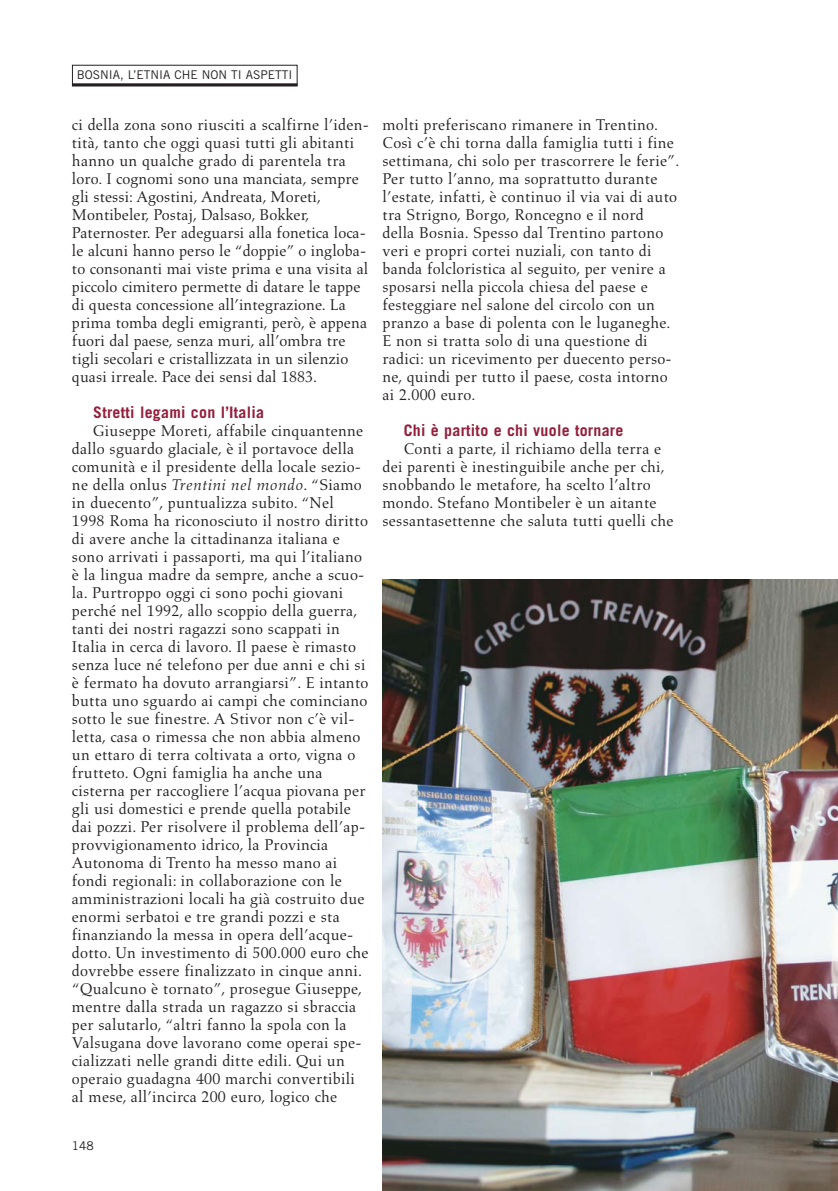
<style>
.page{position:relative;width:838px;height:1191px;background:#fff}
.page>*{position:absolute;margin:0;border:0;box-sizing:border-box;transform-origin:0 0}
.t1{font:15.9px/18px "Aldus";letter-spacing:.015em;color:#231f20}
.t2{font:700 15.9px "Trade Gothic";letter-spacing:.015em;color:#941e3b}
.t3{font:12px "Trade Gothic";color:#231f20}
.s1{font-style:italic}
</style>
<div class="page">
<div style="left:72px;top:65px;width:225px;height:21px;border:1px solid #231f20"></div>
<hr style="left:72px;top:83px;width:225px;height:3px;background:#231f20">
<img style="left:382px;top:579px;width:455px;height:611px">
<p class="t3" style="left:77px;top:70px;width:217px">BOSNIA, L’ETNIA CHE NON TI ASPETTI</p>
<p class="t1" style="left:72px;top:117px;width:298px">ci della zona sono riusciti a scalfirne l’iden&shy;tità, tanto che oggi quasi tutti gli abitanti hanno un qualche grado di parentela tra loro. I cognomi sono una manciata, sempre gli stessi: Agostini, Andreata, Moreti, Montibeler, Postaj, Dalsaso, Bokker, Paternoster. Per adeguarsi alla fonetica loca&shy;le alcuni hanno perso le “doppie” o ingloba&shy;to consonanti mai viste prima e una visita al piccolo cimitero permette di datare le tappe di questa concessione all’integrazione. La prima tomba degli emigranti, però, è appena fuori dal paese, senza muri, all’ombra tre tigli secolari e cristallizzata in un silenzio quasi irreale. Pace dei sensi dal 1883.</p>
<p class="t2" style="left:93px;top:406px;width:172px">Stretti legami con l’Italia</p>
<p class="t1" style="left:72px;top:423px;width:298px;text-indent:21px">Giuseppe Moreti, affabile cinquantenne dallo sguardo glaciale, è il portavoce della comunità e il presidente della locale sezio&shy;ne della onlus <span class="s1">Trentini nel mondo</span>. “Siamo in duecento”, puntualizza subito. “Nel 1998 Roma ha riconosciuto il nostro diritto di avere anche la cittadinanza italiana e sono arrivati i passaporti, ma qui l’italiano è la lingua madre da sempre, anche a scuo&shy;la. Purtroppo oggi ci sono pochi giovani perché nel 1992, allo scoppio della guerra, tanti dei nostri ragazzi sono scappati in Italia in cerca di lavoro. Il paese è rimasto senza luce né telefono per due anni e chi si è fermato ha dovuto arrangiarsi”. E intanto butta uno sguardo ai campi che cominciano sotto le sue finestre. A Stivor non c’è vil&shy;letta, casa o rimessa che non abbia almeno un ettaro di terra coltivata a orto, vigna o frutteto. Ogni famiglia ha anche una cisterna per raccogliere l’acqua piovana per gli usi domestici e prende quella potabile dai pozzi. Per risolvere il problema dell’ap&shy;provvigionamento idrico, la Provincia Autonoma di Trento ha messo mano ai fondi regionali: in collaborazione con le amministrazioni locali ha già costruito due enormi serbatoi e tre grandi pozzi e sta finanziando la messa in opera dell’acque&shy;dotto. Un investimento di 500.000 euro che dovrebbe essere finalizzato in cinque anni. “Qualcuno è tornato”, prosegue Giuseppe, mentre dalla strada un ragazzo si sbraccia per salutarlo, “altri fanno la spola con la Valsugana dove lavorano come operai spe&shy;cializzati nelle grandi ditte edili. Qui un operaio guadagna 400 marchi convertibili al mese, all’incirca 200 euro, logico che</p>
<p class="t3" style="left:72px;top:1141px;width:23px">148</p>
<p class="t1" style="left:382px;top:117px;width:298px">molti preferiscano rimanere in Trentino.<br>Così c’è chi torna dalla famiglia tutti i fine settimana, chi solo per trascorrere le ferie”.<br>Per tutto l’anno, ma soprattutto durante l’estate, infatti, è continuo il via vai di auto tra Strigno, Borgo, Roncegno e il nord della Bosnia. Spesso dal Trentino partono veri e propri cortei nuziali, con tanto di banda folcloristica al seguito, per venire a sposarsi nella piccola chiesa del paese e festeggiare nel salone del circolo con un pranzo a base di polenta con le luganeghe.<br>E non si tratta solo di una questione di radici: un ricevimento per duecento perso&shy;ne, quindi per tutto il paese, costa intorno ai 2.000 euro.</p>
<p class="t2" style="left:404px;top:424px;width:221px">Chi è partito e chi vuole tornare</p>
<p class="t1" style="left:382px;top:441px;width:292px;text-indent:21px">Conti a parte, il richiamo della terra e dei parenti è inestinguibile anche per chi, snobbando le metafore, ha scelto l’altro mondo. Stefano Montibeler è un aitante sessantasettenne che saluta tutti quelli che</p>
</div>
